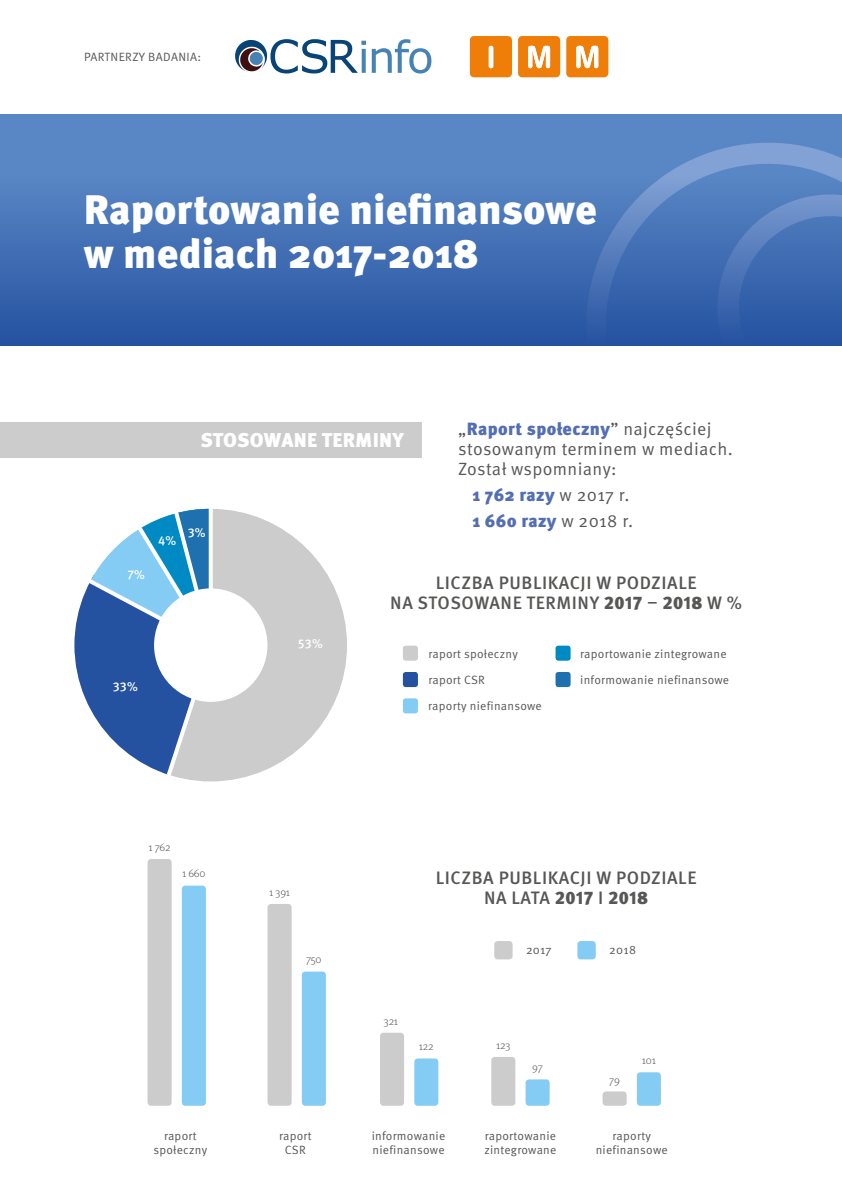
<style>
.page{position:relative;width:842px;height:1191px;background:#fff}
.page>*{position:absolute;margin:0;border:0;box-sizing:border-box;transform-origin:0 0}
.t1{font:900 41.2px/44px "Meta Pro";color:#fff}
.t2{font:900 20px "Meta Pro";letter-spacing:.01em;color:#fff}
.t3{font:500 18px/20px "Meta Pro";letter-spacing:.03em;color:#575756;text-align:center}
.t4{font:900 17.7px/25.9px "Meta Pro";letter-spacing:.02em;color:#546eb3}
.t5{font:17.7px/20.2px "Meta Pro Norm";letter-spacing:.015em;color:#575756}
.t6{font:500 12.7px "Meta Pro";color:#fff}
.t7{font:12.2px "Meta Pro Norm";letter-spacing:.02em;color:#575756}
.t8{font:12px/14px "Meta Pro Norm";letter-spacing:.02em;color:#575756}
.t9{font:300 11px "Meta Pro";letter-spacing:-.02em;color:#575756}
.s1{font-family:"Meta Pro Norm";font-weight:400;color:#575756}
.s2{font-weight:900}
</style>
<div class="page">
<div style="left:0;top:114px;width:842px;height:232px;background:#5986c4"></div>
<svg style="left:662px;top:142px;width:180px;height:35px;fill:#82a2d5"></svg>
<svg style="left:0;top:177px;width:842px;height:169px"></svg>
<div style="left:0;top:422px;width:421px;height:35px;background:#ccc"></div>
<div style="left:74px;top:509px;width:273px;height:272px;background:#ccc;border-radius:50%"></div>
<div style="left:154px;top:588px;width:113px;height:114px;background:#fff;border-radius:50%"></div>
<svg style="left:74px;top:508px;width:142px;height:273px"></svg>
<div style="left:403px;top:645px;width:15px;height:15px;background:#ccc;border-radius:3px"></div>
<div style="left:403px;top:672px;width:15px;height:15px;background:#2552a0;border-radius:3px"></div>
<div style="left:403px;top:698px;width:15px;height:15px;background:#84ccf3;border-radius:3px"></div>
<div style="left:555px;top:645px;width:16px;height:15px;background:#008ac3;border-radius:3px"></div>
<div style="left:555px;top:672px;width:16px;height:15px;background:#1e70af;border-radius:3px"></div>
<div style="left:494px;top:941px;width:19px;height:18px;background:#ccc;border-radius:3px"></div>
<div style="left:577px;top:941px;width:19px;height:18px;background:#84ccf3;border-radius:3px"></div>
<div style="left:148px;top:859px;width:24px;height:246px;background:#ccc;border-radius:3px"></div>
<div style="left:182px;top:885px;width:24px;height:220px;background:#84ccf3;border-radius:3px"></div>
<div style="left:268px;top:904px;width:24px;height:201px;background:#ccc;border-radius:3px"></div>
<div style="left:302px;top:971px;width:24px;height:134px;background:#84ccf3;border-radius:3px"></div>
<div style="left:380px;top:1032px;width:24px;height:73px;background:#ccc;border-radius:3px"></div>
<div style="left:414px;top:1058px;width:24px;height:47px;background:#84ccf3;border-radius:3px"></div>
<div style="left:491px;top:1057px;width:24px;height:48px;background:#ccc;border-radius:3px"></div>
<div style="left:526px;top:1079px;width:24px;height:26px;background:#84ccf3;border-radius:3px"></div>
<div style="left:603px;top:1091px;width:24px;height:14px;background:#ccc;border-radius:3px"></div>
<div style="left:637px;top:1072px;width:24px;height:33px;background:#84ccf3;border-radius:3px"></div>
<svg style="left:235px;top:39px;width:196px;height:35px"></svg>
<div style="left:470px;top:36px;width:42px;height:41px;background:#ef7e09"></div>
<hr style="left:489px;top:46px;width:4px;height:22px;background:#fff;border-radius:2px">
<svg style="left:518px;top:36px;width:42px;height:41px"></svg>
<svg style="left:566px;top:36px;width:42px;height:41px"></svg>
<p class="t8" style="left:84px;top:50px;width:119px">PARTNERZY BADANIA:</p>
<h1 class="t1" style="left:84px;top:185px;width:515px">Raportowanie niefinansowe w mediach 2017-2018</h1>
<p class="t6" style="left:127px;top:565px;width:19px">7%</p>
<p class="t6" style="left:113px;top:677px;width:27px">33%</p>
<h2 class="t2" style="left:200px;top:424px;width:205px">STOSOWANE TERMINY</h2>
<p class="t6" style="left:158px;top:530px;width:20px">4%</p>
<p class="t6" style="left:188px;top:523px;width:19px">3%</p>
<h3 class="t4" style="left:458px;top:414px;width:255px"><span class="s1">„</span>Raport społeczny<span class="s1">” najczęściej</span></h3>
<h3 class="t5" style="left:458px;top:437px;width:276px">stosowanym terminem w mediach.<br>Został wspomniany:</h3>
<h3 class="t4" style="left:472px;top:481px;width:162px">1 762 razy <span class="s1">w 2017 r.<br></span>1 660 razy <span class="s1">w 2018 r.</span></h3>
<p class="t6" style="left:298px;top:634px;width:26px">53%</p>
<h3 class="t3" style="left:390px;top:572px;width:353px">LICZBA PUBLIKACJI W PODZIALE<br>NA STOSOWANE TERMINY <span class="s2">2017</span> – <span class="s2">2018</span> W %</h3>
<p class="t8" style="left:428px;top:639px;width:115px;line-height:26.4px">raport społeczny raport CSR<br>raporty niefinansowe</p>
<p class="t8" style="left:580px;top:639px;width:150px;line-height:26.4px">raportowanie zintegrowane informowanie niefinansowe</p>
<p class="t9" style="left:149px;top:839px;width:24px">1 762</p>
<p class="t9" style="left:182px;top:865px;width:25px">1 660</p>
<p class="t9" style="left:269px;top:884px;width:23px">1 391</p>
<p class="t9" style="left:306px;top:951px;width:17px">750</p>
<h3 class="t3" style="left:436px;top:866px;width:262px">LICZBA PUBLIKACJI W PODZIALE<br>NA LATA <span class="s2">2017</span> I <span class="s2">2018</span></h3>
<p class="t7" style="left:526px;top:940px;width:27px">2017</p>
<p class="t7" style="left:609px;top:940px;width:28px">2018</p>
<p class="t9" style="left:384px;top:1012px;width:16px">321</p>
<p class="t9" style="left:419px;top:1038px;width:16px">122</p>
<p class="t9" style="left:496px;top:1037px;width:16px">123</p>
<p class="t9" style="left:532px;top:1058px;width:12px">97</p>
<p class="t9" style="left:609px;top:1071px;width:12px">79</p>
<p class="t9" style="left:642px;top:1052px;width:15px">101</p>
<p class="t8" style="left:372px;top:1128px;width:75px">informowanie niefinansowe</p>
<p class="t8" style="left:484px;top:1128px;width:73px">raportowanie zintegrowane</p>
<p class="t8" style="left:153px;top:1128px;width:55px;text-align:center">raport społeczny</p>
<p class="t8" style="left:279px;top:1128px;width:34px;text-align:center">raport<br>CSR</p>
<p class="t8" style="left:596px;top:1128px;width:74px;text-align:center">raporty niefinansowe</p>
</div>
